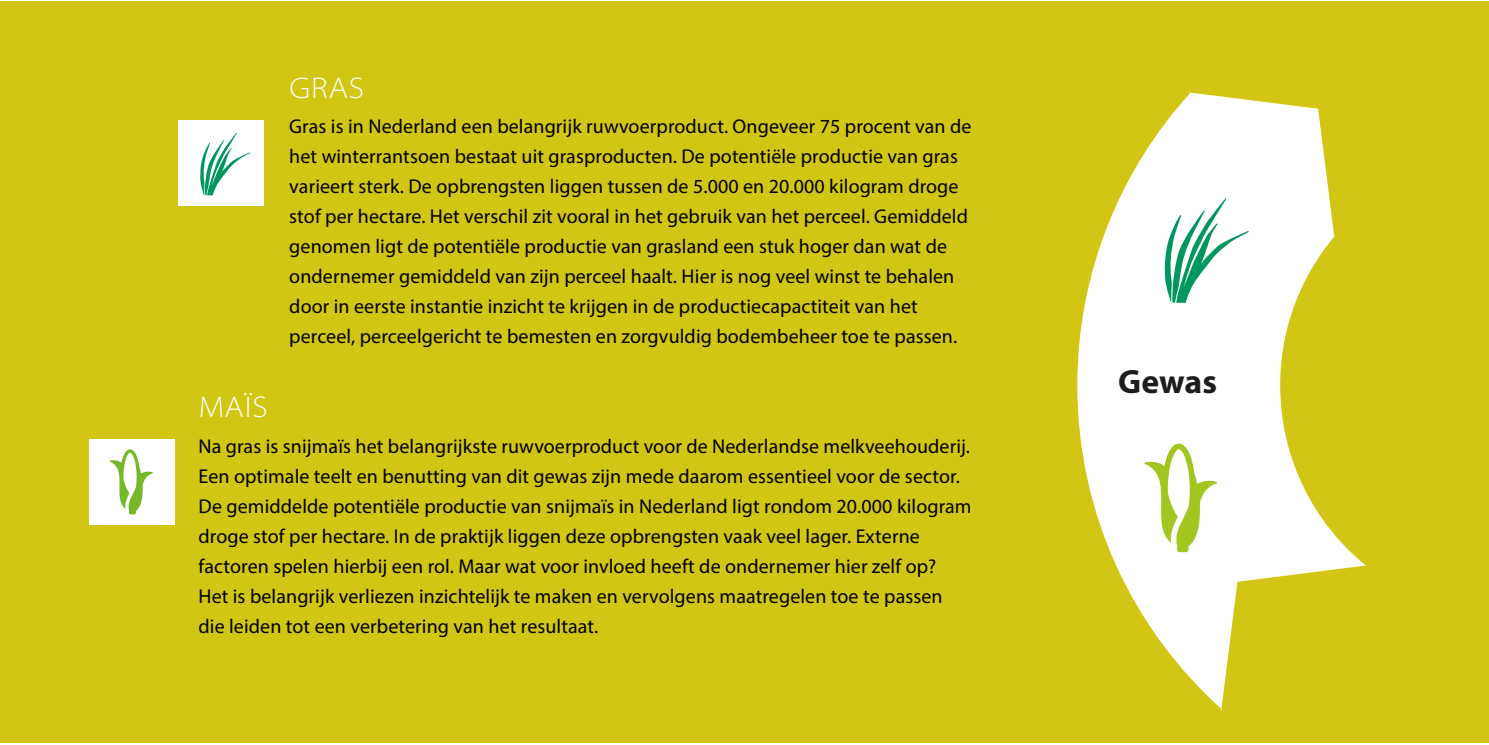
<style>
.page{position:relative;width:1489px;height:745px;background:#fff}
.page>*{position:absolute;margin:0;border:0;box-sizing:border-box;transform-origin:0 0}
.t1{font:700 33.75px "Myriad";letter-spacing:-.005em;color:#1d1d1c}
.t2{font:300 semi-expanded 30px "Myriad Pro";letter-spacing:.03em;color:#fff}
.t3{font:20px/30px "Myriad Pro";letter-spacing:.005em;color:#000}
</style>
<div class="page">
<div style="left:0;top:2px;width:1488px;height:740px;background:#d2c514"></div>
<div style="left:90px;top:439px;width:85px;height:85px;background:#fff"></div>
<svg style="left:109px;top:449px;width:44px;height:65px"></svg>
<svg style="left:1077px;top:93px;width:288px;height:615px;fill:#fff"></svg>
<svg style="left:1144px;top:443px;width:72px;height:109px;background:#e3eebc"></svg>
<svg style="left:1163px;top:198px;width:85px;height:104px;background:#c3e6d9"></svg>
<div style="left:178px;top:121px;width:85px;height:85px;background:#fff"></div>
<svg style="left:200px;top:133px;width:50px;height:62px"></svg>
<h2 class="t2" style="left:289px;top:71px;width:76px">GRAS</h2>
<p class="t3" style="left:289px;top:110px;width:683px">Gras is in Nederland een belangrijk ruwvoerproduct. Ongeveer 75 procent van de het winterrantsoen bestaat uit grasproducten. De potentiële productie van gras varieert sterk. De opbrengsten liggen tussen de 5.000 en 20.000 kilogram droge stof per hectare. Het verschil zit vooral in het gebruik van het perceel. Gemiddeld genomen ligt de potentiële productie van grasland een stuk hoger dan wat de ondernemer gemiddeld van zijn perceel haalt. Hier is nog veel winst te behalen door in eerste instantie inzicht te krijgen in de productiecapactiteit van het perceel, perceelgericht te bemesten en zorgvuldig bodembeheer toe te passen.</p>
<h2 class="t2" style="left:199px;top:390px;width:70px">MAÏS</h2>
<p class="t3" style="left:198px;top:430px;width:774px">Na gras is snijmaïs het belangrijkste ruwvoerproduct voor de Nederlandse melkveehouderij.<br>Een optimale teelt en benutting van dit gewas zijn mede daarom essentieel voor de sector.<br>De gemiddelde potentiële productie van snijmaïs in Nederland ligt rondom 20.000 kilogram droge stof per hectare. In de praktijk liggen deze opbrengsten vaak veel lager. Externe factoren spelen hierbij een rol. Maar wat voor invloed heeft de ondernemer hier zelf op?<br>Het is belangrijk verliezen inzichtelijk te maken en vervolgens maatregelen toe te passen die leiden tot een verbetering van het resultaat.</p>
<h1 class="t1" style="left:1118px;top:364px;width:100px">Gewas</h1>
</div>
